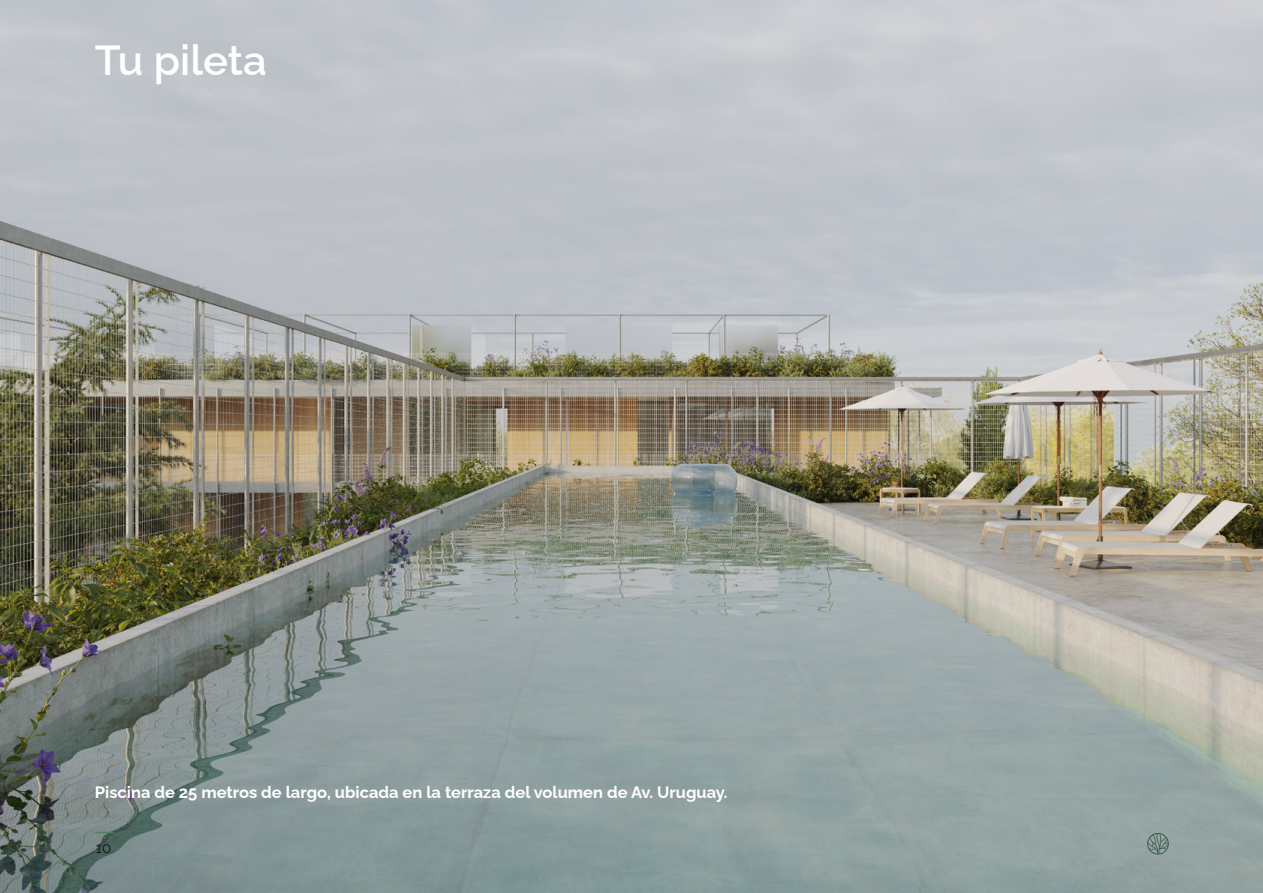
<style>
.page{position:relative;width:1263px;height:893px;background:#fff}
.page>*{position:absolute;margin:0;border:0;box-sizing:border-box;transform-origin:0 0}
.t1{font:600 42px "Raleway";color:#fff}
.t2{font:700 16.5px "Raleway";color:#fff}
.t3{font:300 15px "Raleway";color:#000}
</style>
<div class="page">
<img style="left:0;top:0;width:1263px;height:893px">
<svg style="left:95px;top:832px;width:19px;height:1px"></svg>
<svg style="left:1148px;top:833px;width:20px;height:21px"></svg>
<div style="left:1147px;top:833px;width:21px;height:21px;border:1px solid #3b5c46;border-radius:50%"></div>
<h1 class="t1" style="left:95px;top:28px;width:174px">Tu pileta</h1>
<p class="t2" style="left:95px;top:779px;width:634px">Piscina de 25 metros de largo, ubicada en la terraza del volumen de Av. Uruguay.</p>
<p class="t3" style="left:96px;top:836px;width:17px">10</p>
</div>
